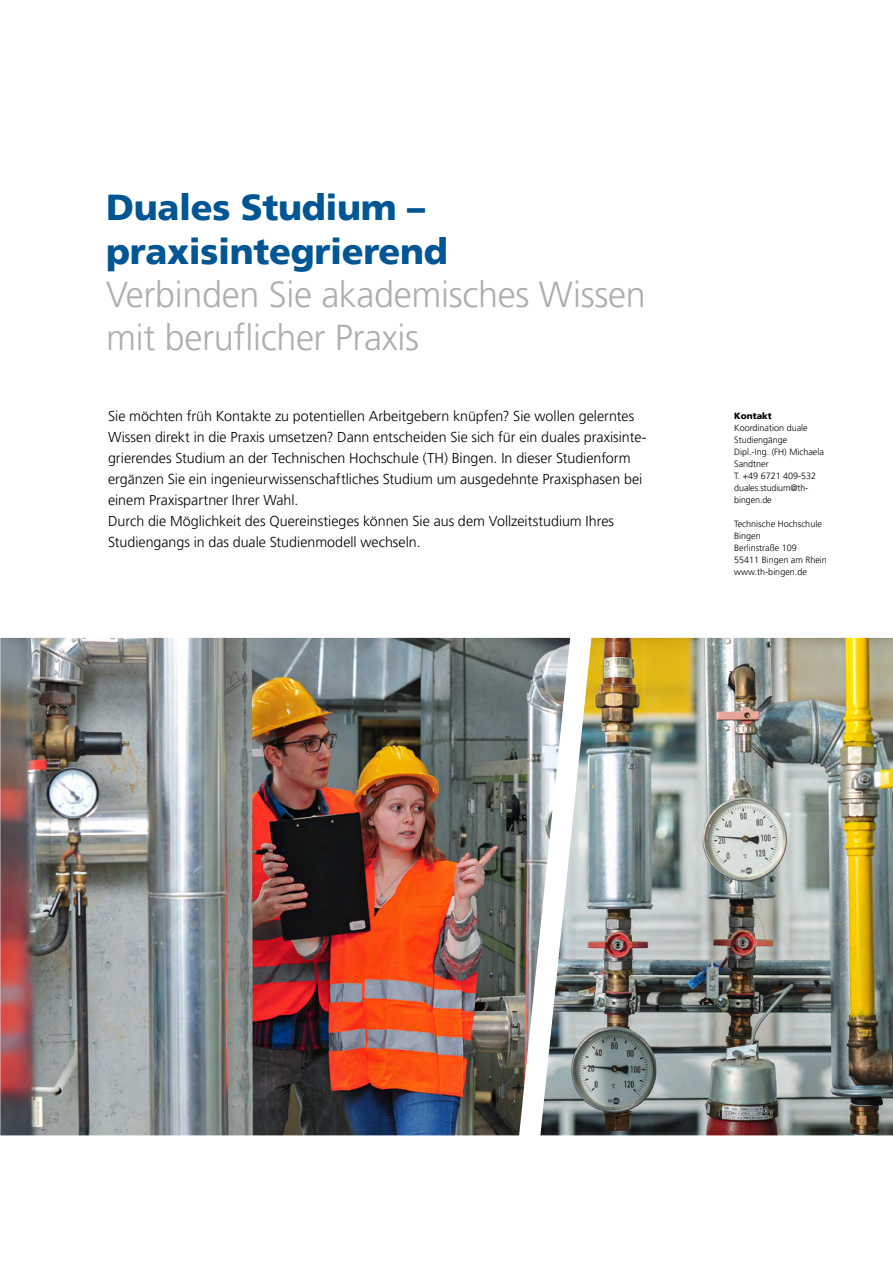
<style>
.page{position:relative;width:893px;height:1263px;background:#fff}
.page>*{position:absolute;margin:0;border:0;box-sizing:border-box;transform-origin:0 0}
.Headline_Innenteil_0{font:300 36px/43.2px "Frutiger LT Pro";letter-spacing:-.01em;color:#acafac}
.Headline_Innenteil_0-2{font:900 36px "Frutiger LT Pro";letter-spacing:-.01em;color:#005694}
.Fliesstext{font:300 14.25px/21px "Frutiger LT Pro";color:#000}
.Anmerkungen_Info{font:300 9px/12px "Frutiger LT Pro";color:#000}
.Anmerkungen_Info-2{font:900 9px "Frutiger LT Pro";color:#000}
</style>
<div class="page">
<img style="left:0;top:638px;width:540px;height:497px">
<img style="left:540px;top:638px;width:353px;height:497px">
<p class="Headline_Innenteil_0-2" style="left:106px;top:186px;width:320px">Duales Studium –</p>
<p class="Headline_Innenteil_0-2" style="left:106px;top:229px;width:343px">praxisintegrierend</p>
<p class="Headline_Innenteil_0" style="left:106px;top:273px;width:541px">Verbinden Sie akademisches Wissen mit beruflicher Praxis</p>
<p class="Fliesstext" style="left:108px;top:406px;width:540px">Sie möchten früh Kontakte zu potentiellen Arbeitgebern knüpfen? Sie wollen gelerntes Wissen direkt in die Praxis umsetzen? Dann entscheiden Sie sich für ein duales praxisinte&shy;grierendes Studium an der Technischen Hochschule (TH) Bingen. In dieser Studienform ergänzen Sie ein ingenieurwissenschaftliches Studium um ausgedehnte Praxisphasen bei einem Praxispartner Ihrer Wahl.</p>
<p class="Fliesstext" style="left:108px;top:511px;width:508px">Durch die Möglichkeit des Quereinstieges können Sie aus dem Vollzeitstudium Ihres<br>Studiengangs in das duale Studienmodell wechseln.</p>
<p class="Anmerkungen_Info-2" style="left:734px;top:410px;width:39px">Kontakt</p>
<p class="Anmerkungen_Info" style="left:734px;top:422px;width:75px">Koordination duale</p>
<p class="Anmerkungen_Info" style="left:734px;top:434px;width:55px">Studiengänge</p>
<p class="Anmerkungen_Info" style="left:734px;top:446px;width:91px">Dipl.-Ing. (FH) Michaela<br>Sandtner</p>
<p class="Anmerkungen_Info" style="left:734px;top:470px;width:83px">T. +49 6721 409-532</p>
<p class="Anmerkungen_Info" style="left:734px;top:482px;width:75px">duales.studium@th&shy;bingen.de</p>
<p class="Anmerkungen_Info" style="left:734px;top:518px;width:89px">Technische Hochschule<br>Bingen</p>
<p class="Anmerkungen_Info" style="left:734px;top:542px;width:64px">Berlinstraße 109</p>
<p class="Anmerkungen_Info" style="left:734px;top:554px;width:94px">55411 Bingen am Rhein</p>
<p class="Anmerkungen_Info" style="left:734px;top:566px;width:74px">www.th-bingen.de</p>
</div>
